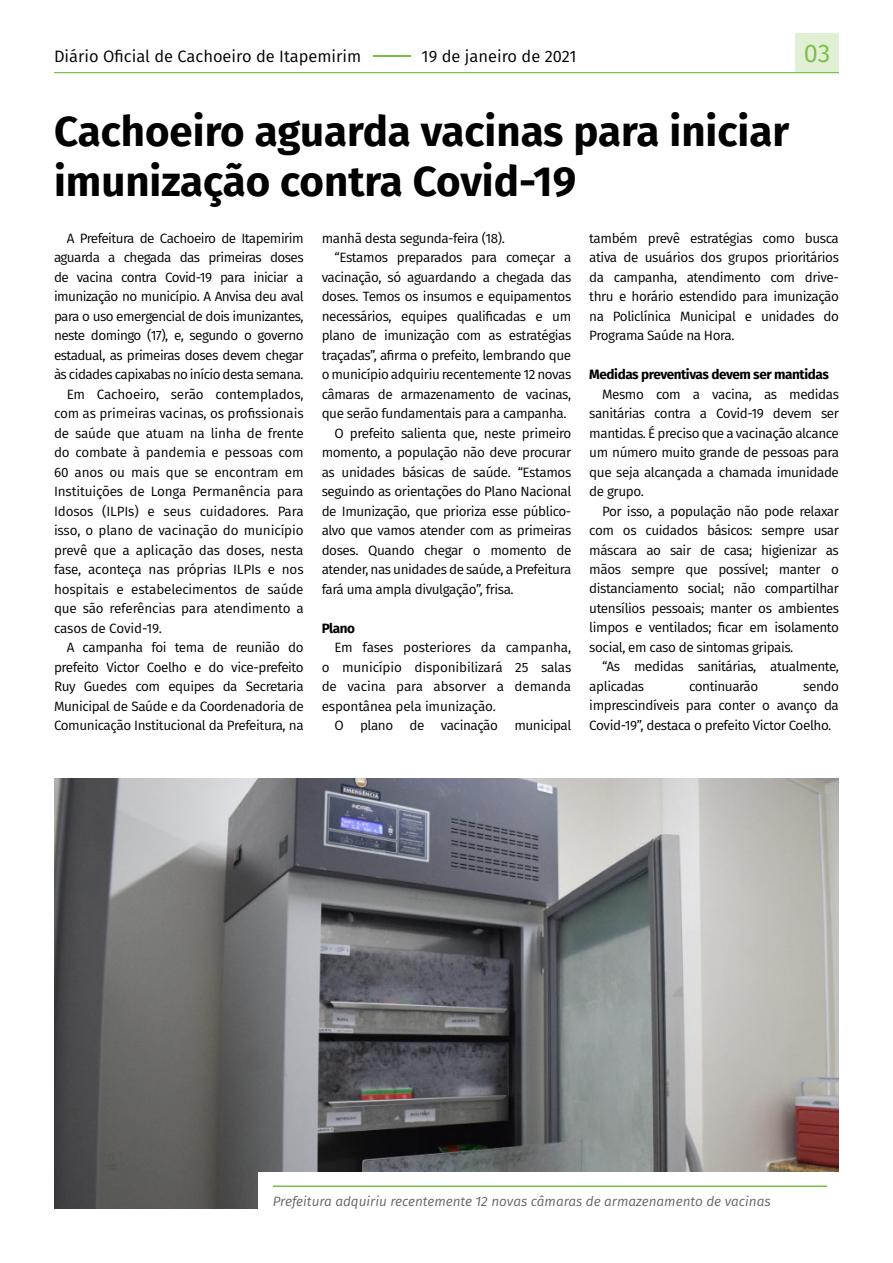
<style>
.page{position:relative;width:893px;height:1263px;background:#fff}
.page>*{position:absolute;margin:0;border:0;box-sizing:border-box;transform-origin:0 0}
.t1{font:700 42px/50.4px "Fira Sans";color:#000}
.t2{font:25.5px "Fira Sans";color:#75c044}
.t3{font:16.5px "Fira Sans";color:#000}
.t4{font:13.5px/19.5px "Fira Sans";letter-spacing:-.03em;color:#000;text-align:justify}
.t5{font:13.5px "Fira Sans";letter-spacing:-.01em;color:#000}
.t6{font:italic 13.5px "Fira Sans";color:#666668}
.t7{font:700 13.5px "Fira Sans";letter-spacing:-.03em;color:#000}
.s1{color:#75c044}
</style>
<div class="page">
<div style="left:795px;top:33px;width:44px;height:40px;background:#e1efd4"></div>
<img style="left:54px;top:778px;width:785px;height:431px">
<div style="left:258px;top:1172px;width:582px;height:38px;background:#fff"></div>
<hr style="left:273px;top:1185px;width:554px;height:2px;background:#75c044">
<hr style="left:54px;top:72px;width:785px;height:1px;background:#75c044">
<p class="t3" style="left:54px;top:43px;width:524px">Diário Oficial de Cachoeiro de Itapemirim <span class="s1">–</span>19 de janeiro de 2021</p>
<h2 class="t2" style="left:804px;top:34px;width:28px">03</h2>
<h1 class="t1" style="left:54px;top:103px;width:737px">Cachoeiro aguarda vacinas para iniciar imunização contra Covid-19</h1>
<p class="t4" style="left:67px;top:228px;width:238px">A Prefeitura de Cachoeiro de Itapemirim</p>
<p class="t4" style="left:54px;top:248px;width:251px">aguarda a chegada das primeiras doses</p>
<p class="t4" style="left:54px;top:267px;width:251px">de vacina contra Covid-19 para iniciar a</p>
<p class="t4" style="left:54px;top:287px;width:251px">imunização no município. A Anvisa deu aval</p>
<p class="t4" style="left:54px;top:306px;width:251px">para o uso emergencial de dois imunizantes,</p>
<p class="t4" style="left:54px;top:326px;width:251px">neste domingo (17), e, segundo o governo</p>
<p class="t4" style="left:54px;top:345px;width:251px">estadual, as primeiras doses devem chegar</p>
<p class="t4" style="left:54px;top:364px;width:251px">às cidades capixabas no início desta semana.</p>
<p class="t5" style="left:67px;top:384px;width:238px">Em Cachoeiro, serão contemplados,</p>
<p class="t5" style="left:54px;top:403px;width:251px">com as primeiras vacinas, os profissionais</p>
<p class="t5" style="left:54px;top:423px;width:251px">de saúde que atuam na linha de frente</p>
<p class="t5" style="left:54px;top:442px;width:251px">do combate à pandemia e pessoas com</p>
<p class="t5" style="left:54px;top:462px;width:251px">60 anos ou mais que se encontram em</p>
<p class="t5" style="left:54px;top:481px;width:251px">Instituições de Longa Permanência para</p>
<p class="t5" style="left:54px;top:501px;width:251px">Idosos (ILPIs) e seus cuidadores. Para</p>
<p class="t5" style="left:54px;top:520px;width:251px">isso, o plano de vacinação do município</p>
<p class="t5" style="left:54px;top:540px;width:251px">prevê que a aplicação das doses, nesta</p>
<p class="t5" style="left:54px;top:559px;width:251px">fase, aconteça nas próprias ILPIs e nos</p>
<p class="t5" style="left:54px;top:579px;width:251px">hospitais e estabelecimentos de saúde</p>
<p class="t5" style="left:54px;top:598px;width:251px">que são referências para atendimento a</p>
<p class="t5" style="left:54px;top:618px;width:110px">casos de Covid-19.</p>
<p class="t4" style="left:67px;top:637px;width:238px">A campanha foi tema de reunião do</p>
<p class="t4" style="left:54px;top:657px;width:251px">prefeito Victor Coelho e do vice-prefeito</p>
<p class="t4" style="left:54px;top:676px;width:251px">Ruy Guedes com equipes da Secretaria</p>
<p class="t4" style="left:54px;top:696px;width:251px">Municipal de Saúde e da Coordenadoria de</p>
<p class="t4" style="left:54px;top:715px;width:251px">Comunicação Institucional da Prefeitura, na</p>
<p class="t4" style="left:322px;top:228px;width:185px">manhã desta segunda-feira (18).</p>
<p class="t4" style="left:334px;top:247px;width:238px">“Estamos preparados para começar a</p>
<p class="t4" style="left:322px;top:267px;width:251px">vacinação, só aguardando a chegada das</p>
<p class="t4" style="left:322px;top:286px;width:251px">doses. Temos os insumos e equipamentos</p>
<p class="t4" style="left:322px;top:306px;width:251px">necessários, equipes qualificadas e um</p>
<p class="t4" style="left:322px;top:325px;width:251px">plano de imunização com as estratégias</p>
<p class="t4" style="left:322px;top:345px;width:251px">traçadas”, afirma o prefeito, lembrando que</p>
<p class="t4" style="left:322px;top:364px;width:251px">o município adquiriu recentemente 12 novas</p>
<p class="t4" style="left:322px;top:384px;width:251px">câmaras de armazenamento de vacinas,</p>
<p class="t4" style="left:322px;top:403px;width:246px">que serão fundamentais para a campanha.</p>
<p class="t4" style="left:334px;top:423px;width:238px">O prefeito salienta que, neste primeiro</p>
<p class="t4" style="left:322px;top:442px;width:251px">momento, a população não deve procurar</p>
<p class="t4" style="left:322px;top:462px;width:251px">as unidades básicas de saúde. “Estamos</p>
<p class="t4" style="left:322px;top:481px;width:251px">seguindo as orientações do Plano Nacional</p>
<p class="t4" style="left:322px;top:501px;width:251px">de Imunização, que prioriza esse público-</p>
<p class="t4" style="left:322px;top:520px;width:251px">alvo que vamos atender com as primeiras</p>
<p class="t4" style="left:322px;top:540px;width:251px">doses. Quando chegar o momento de</p>
<p class="t4" style="left:322px;top:559px;width:251px">atender, nas unidades de saúde, a Prefeitura</p>
<p class="t4" style="left:322px;top:579px;width:194px">fará uma ampla divulgação”, frisa.</p>
<p class="t7" style="left:322px;top:616px;width:35px">Plano</p>
<p class="t4" style="left:322px;top:637px;width:251px;text-indent:13px">Em fases posteriores da campanha, o município disponibilizará 25 salas de vacina para absorver a demanda espontânea pela imunização.</p>
<p class="t4" style="left:334px;top:715px;width:238px">O plano de vacinação municipal</p>
<p class="t4" style="left:589px;top:228px;width:251px">também prevê estratégias como busca ativa de usuários dos grupos prioritários da campanha, atendimento com drive&shy;thru e horário estendido para imunização na Policlínica Municipal e unidades do Programa Saúde na Hora.</p>
<p class="t7" style="left:589px;top:363px;width:241px">Medidas preventivas devem ser mantidas</p>
<p class="t4" style="left:589px;top:384px;width:251px;text-indent:13px">Mesmo com a vacina, as medidas sanitárias contra a Covid-19 devem ser mantidas. É preciso que a vacinação alcance um número muito grande de pessoas para que seja alcançada a chamada imunidade de grupo.</p>
<p class="t4" style="left:589px;top:501px;width:251px;text-indent:13px">Por isso, a população não pode relaxar com os cuidados básicos: sempre usar máscara ao sair de casa; higienizar as mãos sempre que possível; manter o distanciamento social; não compartilhar utensílios pessoais; manter os ambientes limpos e ventilados; ficar em isolamento social, em caso de sintomas gripais.</p>
<p class="t4" style="left:589px;top:657px;width:251px;text-indent:13px">“As medidas sanitárias, atualmente, aplicadas</p>
<p class="t4" style="left:689px;top:676px;width:71px">continuarão</p>
<p class="t4" style="left:589px;top:676px;width:251px;text-indent:214px">sendo imprescindíveis para conter o avanço da Covid-19”, destaca o prefeito Victor Coelho.</p>
<p class="t6" style="left:273px;top:1191px;width:499px">Prefeitura adquiriu recentemente 12 novas câmaras de armazenamento de vacinas</p>
</div>
